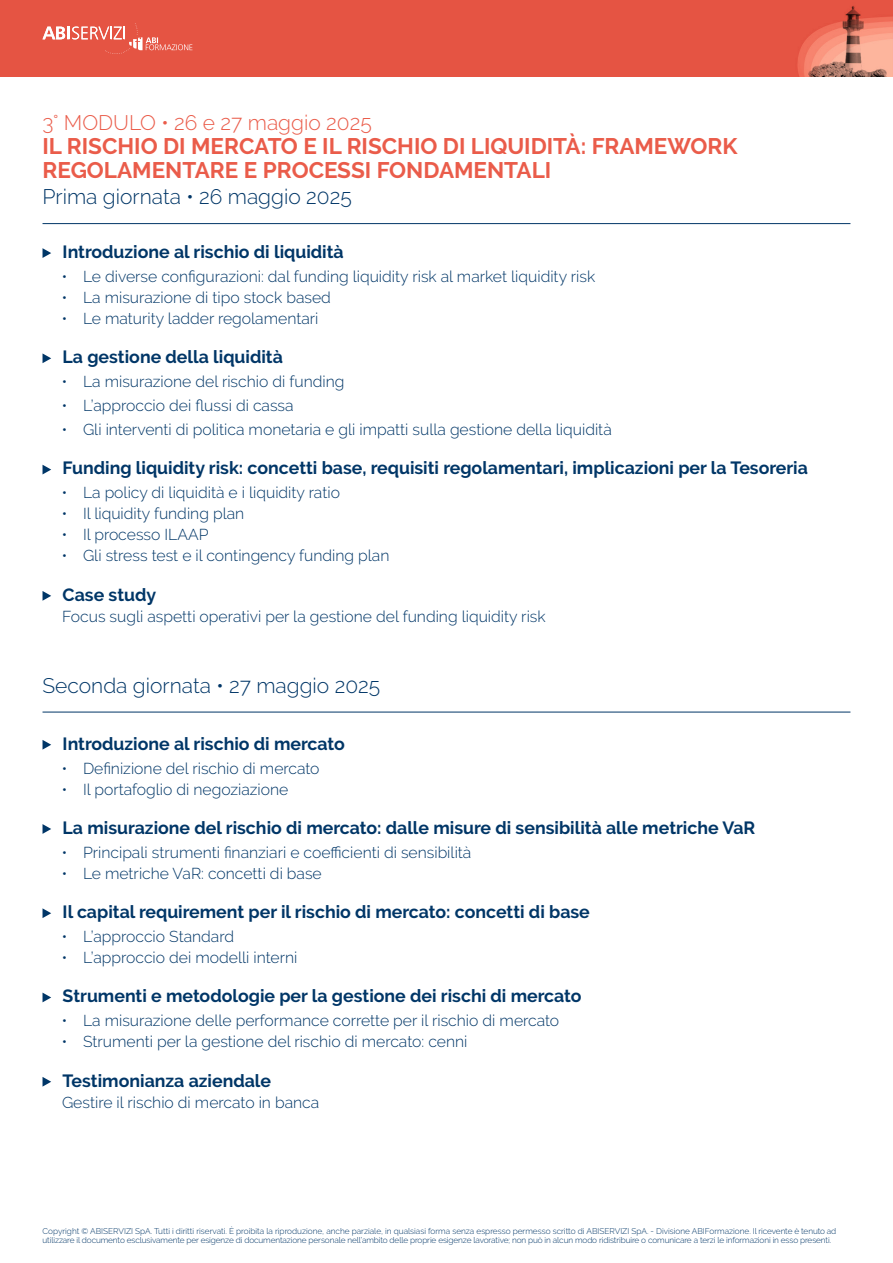
<style>
.page{position:relative;width:893px;height:1263px;background:#fff}
.page>*{position:absolute;margin:0;border:0;box-sizing:border-box;transform-origin:0 0}
.t1{font:700 22.5px/24px "Raleway";color:#ea5c4a}
.t2{font:300 21px "Raleway";color:#003667}
.t3{font:300 21px "Raleway";color:#ea5c4a}
.t4{font:700 17.7px "Raleway";color:#003667}
.t5{font:300 15.75px "Raleway";color:#003667}
.t6{font:300 8.25px/9px "Raleway";letter-spacing:-.01em;color:#003667}
</style>
<div class="page">
<img style="left:0;top:0;width:893px;height:77px">
<svg style="left:43px;top:23px;width:149px;height:31px;background:#e86d5e"></svg>
<svg style="left:43px;top:248px;width:8px;height:10px"></svg>
<svg style="left:43px;top:353px;width:8px;height:10px"></svg>
<svg style="left:43px;top:465px;width:8px;height:9px"></svg>
<svg style="left:43px;top:591px;width:8px;height:10px"></svg>
<hr style="left:43px;top:223px;width:807px;height:1px;background:#003667">
<svg style="left:43px;top:740px;width:8px;height:10px"></svg>
<svg style="left:43px;top:824px;width:8px;height:10px"></svg>
<svg style="left:43px;top:908px;width:8px;height:10px"></svg>
<svg style="left:43px;top:993px;width:8px;height:9px"></svg>
<svg style="left:43px;top:1077px;width:8px;height:9px"></svg>
<hr style="left:43px;top:712px;width:807px;height:1px;background:#003667">
<p class="t3" style="left:43px;top:111px;width:331px">3° MODULO • 26 e 27 maggio 2025</p>
<p class="t1" style="left:43px;top:134px;width:697px">IL RISCHIO DI MERCATO E IL RISCHIO DI LIQUIDITÀ: FRAMEWORK<br>REGOLAMENTARE E PROCESSI FONDAMENTALI</p>
<p class="t2" style="left:43px;top:184px;width:311px">Prima giornata • 26 maggio 2025</p>
<p class="t4" style="left:63px;top:242px;width:283px">Introduzione al rischio di liquidità</p>
<p class="t5" style="left:62px;top:267px;width:535px">• Le diverse configurazioni: dal funding liquidity risk al market liquidity risk</p>
<p class="t5" style="left:62px;top:288px;width:271px">• La misurazione di tipo stock based</p>
<p class="t5" style="left:62px;top:309px;width:258px">• Le maturity ladder regolamentari</p>
<p class="t4" style="left:63px;top:347px;width:222px">La gestione della liquidità</p>
<p class="t5" style="left:62px;top:372px;width:284px">• La misurazione del rischio di funding</p>
<p class="t5" style="left:62px;top:396px;width:233px">• L’approccio dei flussi di cassa</p>
<p class="t5" style="left:62px;top:420px;width:552px">• Gli interventi di politica monetaria e gli impatti sulla gestione della liquidità</p>
<p class="t4" style="left:63px;top:458px;width:747px">Funding liquidity risk: concetti base, requisiti regolamentari, implicazioni per la Tesoreria</p>
<p class="t5" style="left:62px;top:484px;width:280px">• La policy di liquidità e i liquidity ratio</p>
<p class="t5" style="left:62px;top:505px;width:184px">• Il liquidity funding plan</p>
<p class="t5" style="left:62px;top:526px;width:148px">• Il processo ILAAP</p>
<p class="t5" style="left:62px;top:547px;width:329px">• Gli stress test e il contingency funding plan</p>
<p class="t4" style="left:63px;top:584px;width:95px">Case study</p>
<p class="t5" style="left:62px;top:607px;width:485px">Focus sugli aspetti operativi per la gestione del funding liquidity risk</p>
<p class="t2" style="left:43px;top:673px;width:339px">Seconda giornata • 27 maggio 2025</p>
<p class="t4" style="left:63px;top:733px;width:284px">Introduzione al rischio di mercato</p>
<p class="t5" style="left:62px;top:759px;width:259px">• Definizione del rischio di mercato</p>
<p class="t5" style="left:62px;top:780px;width:228px">• Il portafoglio di negoziazione</p>
<p class="t4" style="left:63px;top:817px;width:694px">La misurazione del rischio di mercato: dalle misure di sensibilità alle metriche VaR</p>
<p class="t5" style="left:62px;top:843px;width:411px">• Principali strumenti finanziari e coefficienti di sensibilità</p>
<p class="t5" style="left:62px;top:864px;width:262px">• Le metriche VaR: concetti di base</p>
<p class="t4" style="left:63px;top:902px;width:529px">Il capital requirement per il rischio di mercato: concetti di base</p>
<p class="t5" style="left:62px;top:927px;width:174px">• L’approccio Standard</p>
<p class="t5" style="left:62px;top:948px;width:237px">• L’approccio dei modelli interni</p>
<p class="t4" style="left:63px;top:986px;width:520px">Strumenti e metodologie per la gestione dei rischi di mercato</p>
<p class="t5" style="left:62px;top:1012px;width:499px">• La misurazione delle performance corrette per il rischio di mercato</p>
<p class="t5" style="left:62px;top:1033px;width:407px">• Strumenti per la gestione del rischio di mercato: cenni</p>
<p class="t4" style="left:63px;top:1070px;width:210px">Testimonianza aziendale</p>
<p class="t5" style="left:62px;top:1093px;width:259px">Gestire il rischio di mercato in banca</p>
<p class="t6" style="left:43px;top:1227px;width:795px">Copyright © ABISERVIZI SpA. Tutti i diritti riservati. È proibita la riproduzione, anche parziale, in qualsiasi forma senza espresso permesso scritto di ABISERVIZI SpA. - Divisione ABIFormazione. Il ricevente è tenuto ad utilizzare il documento esclusivamente per esigenze di documentazione personale nell’ambito delle proprie esigenze lavorative; non può in alcun modo ridistribuire o comunicare a terzi le informazioni in esso presenti.</p>
</div>
